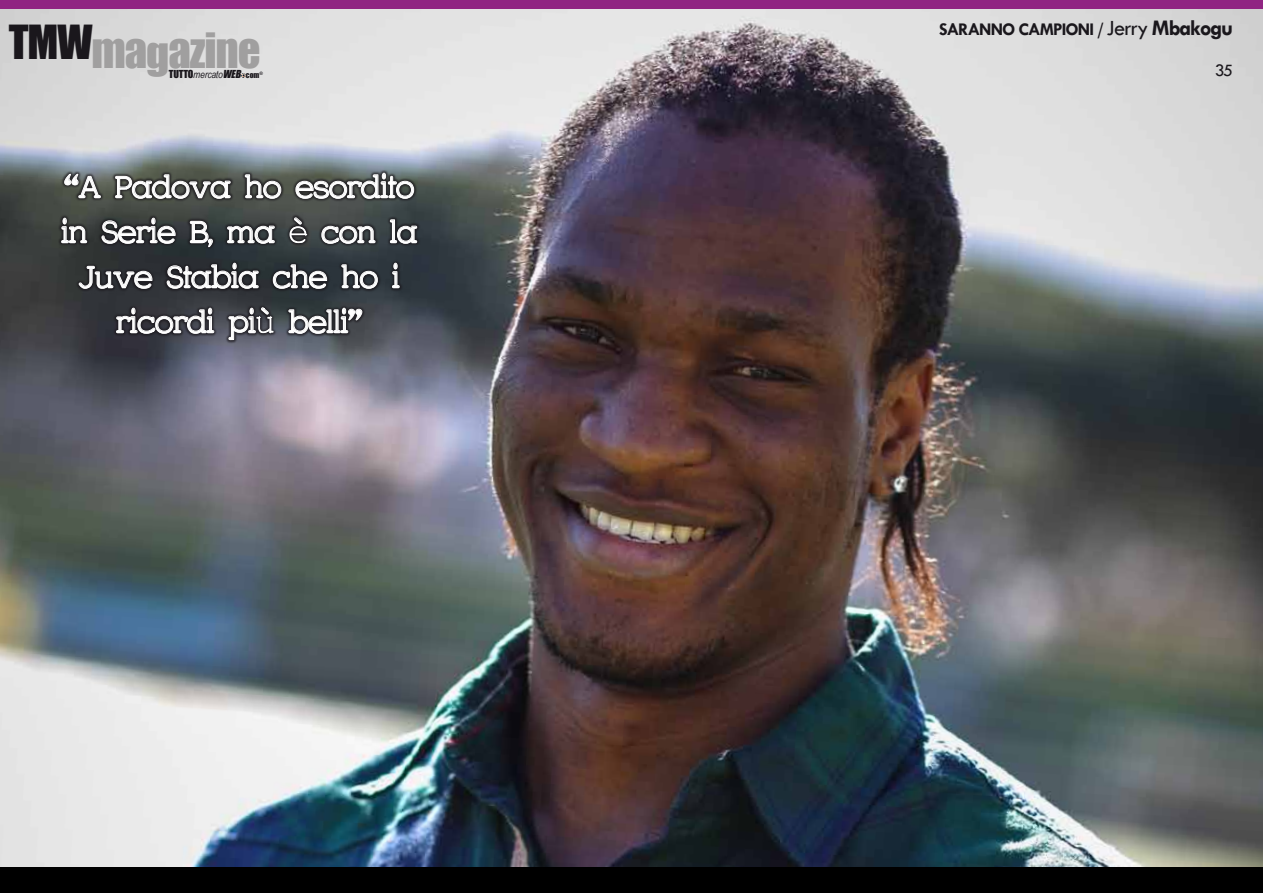
<style>
.page{position:relative;width:1263px;height:893px;background:#fff}
.page>*{position:absolute;margin:0;border:0;box-sizing:border-box;transform-origin:0 0}
.t1{font:44.7px "Impact";letter-spacing:-.025em;color:#a09f9f}
.t2{font:600 37.5px/45px "Charrington";color:#fff;text-align:center}
.t3{font:700 18px "Tw Cen";letter-spacing:-.05em;color:#1a171c}
.t4{font:18px "Tw Cen";color:#1a171c}
.t5{font:italic 10.2px "Arial Narrow";color:#1a171c}
.s1{font-family:"Impact";font-style:normal}
.s2{font-family:"Impact"}
.s3{font-family:"Impact";font-style:normal;font-size:7.5px}
.s4{font-weight:400;font-size:22.5px}
.s5{font-size:22.5px}
</style>
<div class="page">
<img style="left:0;top:9px;width:1263px;height:858px">
<div style="left:58px;top:170px;width:362px;height:174px;background:#1a171c;opacity:.75"></div>
<svg style="left:64px;top:174px;width:37px;height:24px"></svg>
<svg style="left:115px;top:174px;width:116px;height:25px"></svg>
<svg style="left:245px;top:174px;width:37px;height:25px"></svg>
<svg style="left:295px;top:172px;width:119px;height:27px"></svg>
<svg style="left:61px;top:217px;width:26px;height:26px"></svg>
<svg style="left:101px;top:217px;width:75px;height:27px"></svg>
<svg style="left:190px;top:221px;width:23px;height:26px"></svg>
<svg style="left:227px;top:225px;width:48px;height:19px"></svg>
<svg style="left:289px;top:217px;width:18px;height:26px"></svg>
<svg style="left:321px;top:226px;width:55px;height:18px"></svg>
<svg style="left:390px;top:219px;width:27px;height:25px"></svg>
<svg style="left:78px;top:266px;width:75px;height:23px"></svg>
<svg style="left:166px;top:262px;width:93px;height:27px"></svg>
<svg style="left:273px;top:264px;width:54px;height:25px"></svg>
<svg style="left:341px;top:264px;width:37px;height:25px"></svg>
<svg style="left:392px;top:262px;width:8px;height:26px"></svg>
<svg style="left:116px;top:307px;width:99px;height:27px"></svg>
<svg style="left:228px;top:307px;width:46px;height:33px"></svg>
<svg style="left:288px;top:307px;width:75px;height:27px"></svg>
<div style="left:0;top:867px;width:1263px;height:26px;background:#000"></div>
<div style="left:0;top:0;width:1263px;height:9px;background:#902482"></div>
<svg style="left:241px;top:73px;width:5px;height:5px"></svg>
<p class="t1" style="left:9px;top:16px;width:253px"><sup>TMW</sup>magazine</p>
<p class="t5" style="left:169px;top:67px;width:95px"><span class="s1">TUTTO</span>mercato<span class="s2">WEB</span> <span class="s3">com</span><sup>®</sup></p>
<p class="t2" style="left:61px;top:165px;width:357px">“A Padova ho esordito in Serie B, ma è con la<br>Juve Stabia che ho i ricordi più belli”</p>
<p class="t3" style="left:939px;top:18px;width:296px">SARANNO CAMPIONI / <span class="s4">Jerry</span> <span class="s5">Mbakogu</span></p>
<p class="t4" style="left:1215px;top:59px;width:20px">35</p>
</div>
